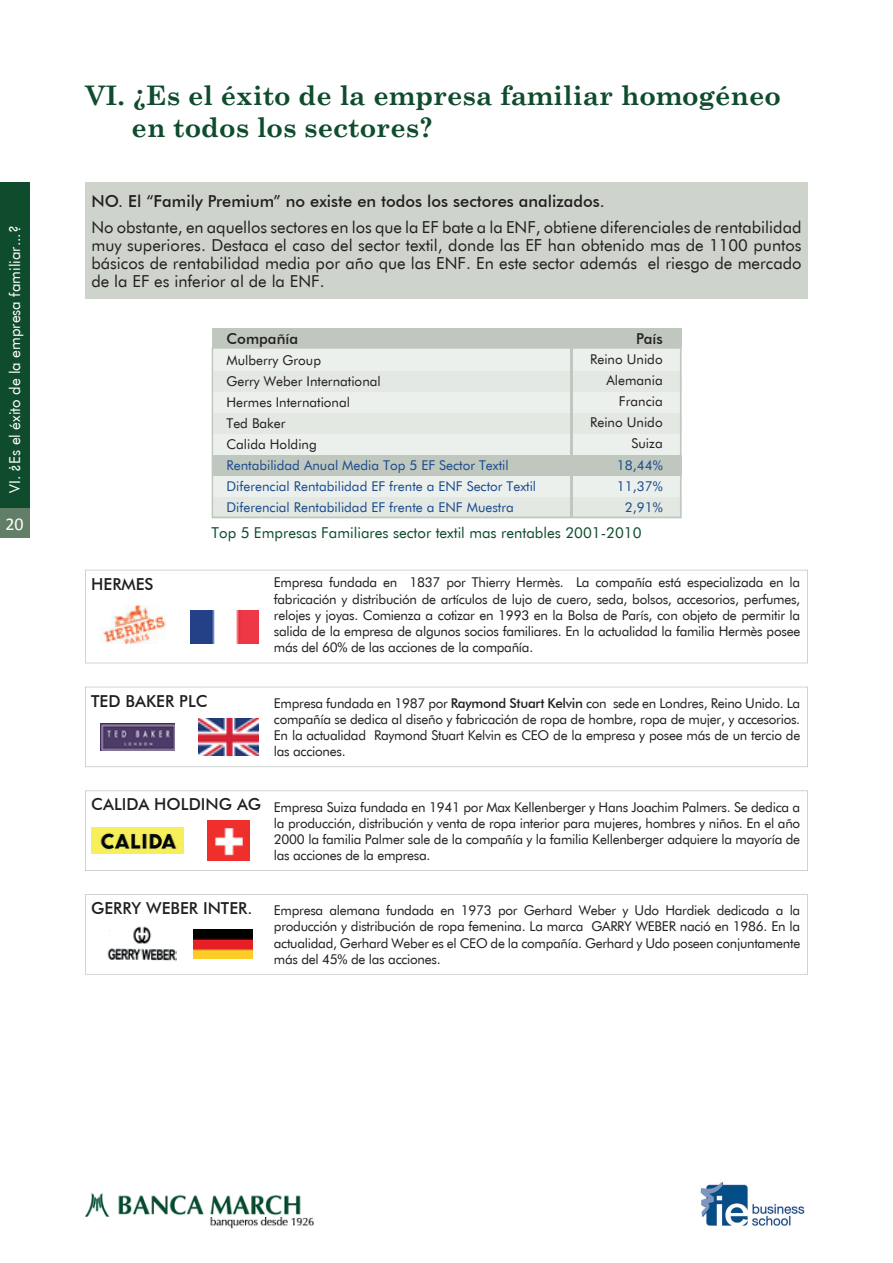
<style>
.page{position:relative;width:893px;height:1263px;background:#fff}
.page>*{position:absolute;margin:0;border:0;box-sizing:border-box;transform-origin:0 0}
.t1{font:700 27px/32.4px "Century Schoolbook";color:#0e4c2d}
.t2{font:18px "Calibri";color:#fff}
.t3{font:16.5px/18px "Futura BT";color:#231f20;text-align:justify}
.t4{font:500 16.5px "Futura BT";color:#231f20}
.t5{font:15px "Futura BT";color:#0e4c2d}
.t6{font:15px "Futura BT";color:#fff}
.t7{font:500 15px "Futura BT";color:#231f20}
.t8{font:13.5px/16.2px "Futura BT";letter-spacing:-.02em;color:#231f20;text-align:justify}
.t9{font:13.5px/21px "Futura BT";color:#1a4c8d}
.t10{font:13.5px/21px "Futura BT";color:#231f20;text-align:right}
.s1{font-weight:500}
</style>
<div class="page">
<div style="left:0;top:183px;width:30px;height:325px;background:#0e4c2d"></div>
<img style="left:700px;top:1181px;width:105px;height:45px">
<img style="left:85px;top:1193px;width:228px;height:36px">
<div style="left:0;top:508px;width:30px;height:30px;background:#637e67"></div>
<div style="left:85px;top:183px;width:723px;height:116px;background:#ced4cc"></div>
<svg style="left:85px;top:570px;width:723px;height:93px"></svg>
<svg style="left:85px;top:687px;width:723px;height:80px"></svg>
<svg style="left:85px;top:790px;width:723px;height:81px"></svg>
<svg style="left:85px;top:894px;width:723px;height:81px"></svg>
<img style="left:190px;top:610px;width:68px;height:34px">
<img style="left:101px;top:605px;width:65px;height:39px">
<img style="left:101px;top:724px;width:74px;height:26px">
<img style="left:199px;top:718px;width:59px;height:38px">
<img style="left:92px;top:827px;width:92px;height:27px">
<img style="left:207px;top:821px;width:42px;height:40px">
<img style="left:106px;top:922px;width:70px;height:43px">
<img style="left:193px;top:929px;width:59px;height:29px">
<div style="left:212px;top:348px;width:469px;height:170px;background:#ecf0ed"></div>
<div style="left:212px;top:414px;width:469px;height:20px;background:#e3e8e3"></div>
<div style="left:212px;top:455px;width:469px;height:20px;background:#c0c7be"></div>
<div style="left:212px;top:498px;width:469px;height:20px;background:#e3e8e3"></div>
<div style="left:212px;top:371px;width:469px;height:21px;background:#e3e8e3"></div>
<div style="left:212px;top:328px;width:469px;height:20px;background:#c0c7be"></div>
<hr style="left:571px;top:328px;width:2px;height:190px;background:#c0c7be">
<div style="left:212px;top:347px;width:469px;height:171px;border:2px solid #c0c7be"></div>
<p class="t6" style="left:6px;top:493px;width:269px;rotate:-90deg">VI. ¿Es el éxito de la empresa familiar...?</p>
<h2 class="t2" style="left:5px;top:512px;width:20px">20</h2>
<h1 class="t1" style="left:132px;top:78px;width:651px;text-indent:-46px">VI. ¿Es el éxito de la empresa familiar homogéneo en todos los sectores?</h1>
<p class="t4" style="left:91px;top:191px;width:515px">NO. El “Family Premium” no existe en todos los sectores analizados.</p>
<p class="t3" style="left:91px;top:218px;width:712px">No obstante, en aquellos sectores en los que la EF bate a la ENF, obtiene diferenciales de rentabilidad muy superiores. Destaca el caso del sector textil, donde las EF han obtenido mas de 1100 puntos básicos de rentabilidad media por año que las ENF. En este sector además el riesgo de mercado de la EF es inferior al de la ENF.</p>
<p class="t7" style="left:227px;top:329px;width:73px">Compañía</p>
<p class="t7" style="left:636px;top:329px;width:28px">País</p>
<p class="t10" style="left:227px;top:349px;width:156px;text-align:left">Mulberry Group<br>Gerry Weber International<br>Hermes International<br>Ted Baker<br>Calida Holding</p>
<p class="t10" style="left:590px;top:349px;width:74px">Reino Unido<br>Alemania<br>Francia<br>Reino Unido<br>Suiza</p>
<p class="t9" style="left:227px;top:454px;width:311px">Rentabilidad Anual Media Top 5 EF Sector Textil<br>Diferencial Rentabilidad EF frente a ENF Sector Textil<br>Diferencial Rentabilidad EF frente a ENF Muestra</p>
<p class="t9" style="left:617px;top:454px;width:47px;text-align:center">18,44%<br>11,37%<br>2,91%</p>
<p class="t4" style="left:91px;top:574px;width:64px">HERMES</p>
<p class="t5" style="left:212px;top:523px;width:432px">Top 5 Empresas Familiares sector textil mas rentables 2001-2010</p>
<p class="t8" style="left:274px;top:574px;width:528px">Empresa fundada en 1837 por Thierry Hermès. La compañía está especializada en la fabricación y distribución de artículos de lujo de cuero, seda, bolsos, accesorios, perfumes, relojes y joyas. Comienza a cotizar en 1993 en la Bolsa de París, con objeto de permitir la salida de la empresa de algunos socios familiares. En la actualidad la familia Hermès posee más del 60% de las acciones de la compañía.</p>
<p class="t4" style="left:91px;top:691px;width:118px">TED BAKER PLC</p>
<p class="t8" style="left:274px;top:695px;width:528px">Empresa fundada en 1987 por <span class="s1">Raymond Stuart Kelvin</span> con sede en Londres, Reino Unido. La compañía se dedica al diseño y fabricación de ropa de hombre, ropa de mujer, y accesorios.<br>En la actualidad Raymond Stuart Kelvin es CEO de la empresa y posee más de un tercio de las acciones.</p>
<p class="t4" style="left:91px;top:794px;width:171px">CALIDA HOLDING AG</p>
<p class="t8" style="left:274px;top:798px;width:528px">Empresa Suiza fundada en 1941 por Max Kellenberger y Hans Joachim Palmers. Se dedica a la producción, distribución y venta de ropa interior para mujeres, hombres y niños. En el año 2000 la familia Palmer sale de la compañía y la familia Kellenberger adquiere la mayoría de las acciones de la empresa.</p>
<p class="t4" style="left:91px;top:898px;width:163px">GERRY WEBER INTER.</p>
<p class="t8" style="left:274px;top:902px;width:528px">Empresa alemana fundada en 1973 por Gerhard Weber y Udo Hardiek dedicada a la producción y distribución de ropa femenina. La marca GARRY WEBER nació en 1986. En la actualidad, Gerhard Weber es el CEO de la compañía. Gerhard y Udo poseen conjuntamente más del 45% de las acciones.</p>
</div>
